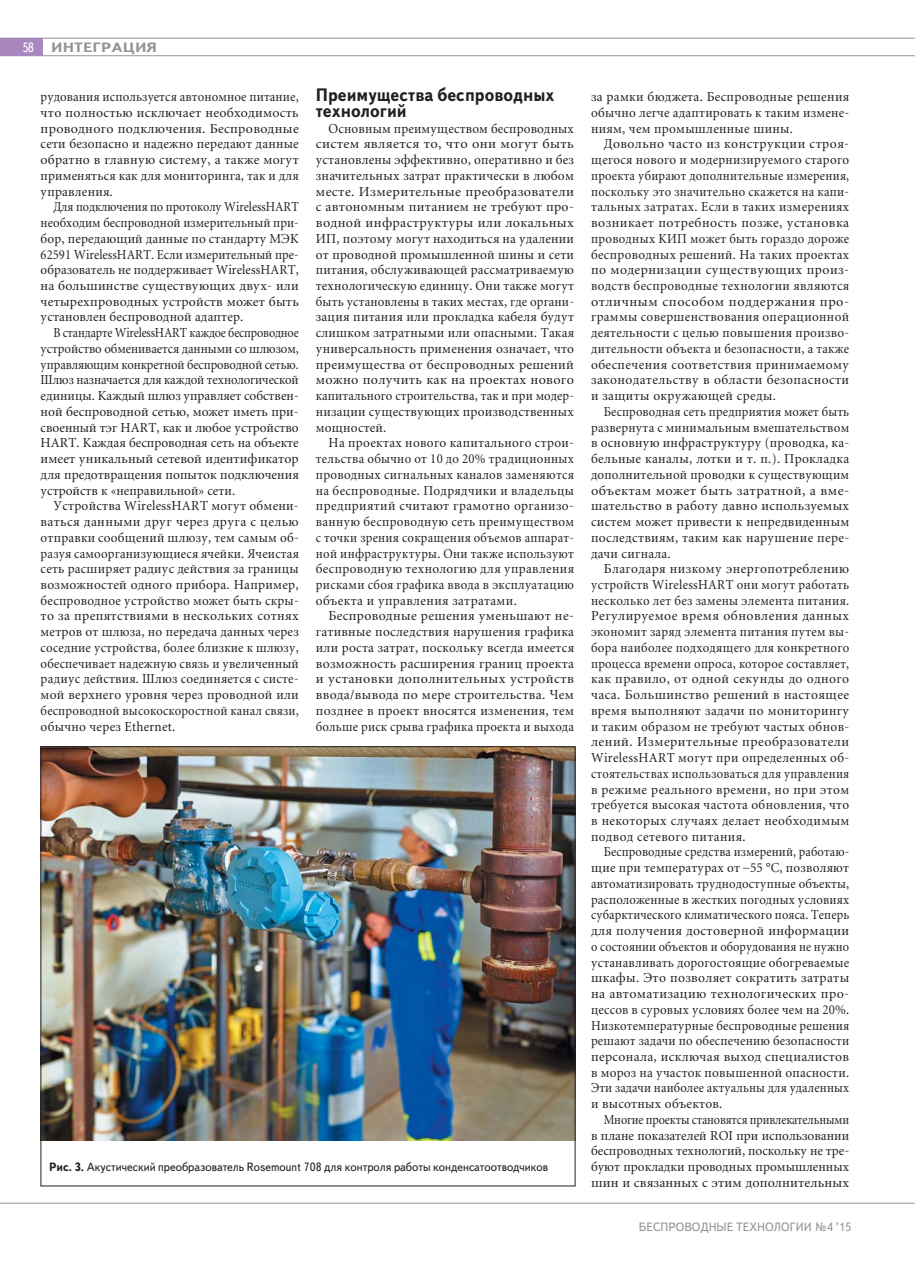
<style>
.page{position:relative;width:915px;height:1263px;background:#fff}
.page>*{position:absolute;margin:0;border:0;box-sizing:border-box;transform-origin:0 0}
.t1{font:700 18px/15.8px "Text Book C";color:#231f20;scale:.94 1}
.t2{font:13.5px/15.8px "Miniature";letter-spacing:.015em;color:#231f20;text-align:justify}
.t3{font:13.5px/15.8px "Miniature";letter-spacing:.015em;color:#231f20;text-align:justify;scale:.95 1}
.t4{font:13.5px/15.8px "Miniature";letter-spacing:.015em;color:#231f20;text-align:justify;scale:.9 1}
.t5{font:13.5px/15.8px "Miniature";letter-spacing:.015em;color:#231f20;text-align:justify;scale:.88 1}
.t6{font:13.5px/15.8px "Miniature";letter-spacing:.015em;color:#231f20;text-align:justify;scale:.96 1}
.t7{font:13.5px/15.8px "Miniature";letter-spacing:.015em;color:#231f20;text-align:justify;scale:.91 1}
.t8{font:13.5px/15.8px "Miniature";letter-spacing:.015em;color:#231f20;text-align:justify;scale:.89 1}
.t9{font:13.5px/15.8px "Miniature";letter-spacing:.015em;color:#231f20;text-align:justify;scale:.93 1}
.t10{font:700 13.5px "Text Book C";letter-spacing:.01em;color:#939598;scale:1.17 1}
.t11{font:13.5px "Text Book C";color:#fff;scale:.9 1}
.t12{font:12px "Text Book C";color:#231f20;scale:.95 1}
.t13{font:12px "Text Book C";color:#939598}
.s1{font-weight:700}
</style>
<div class="page">
<hr style="left:0;top:1203px;width:914px;height:1px;background:#939598">
<hr style="left:0;top:38px;width:914px;height:1px;background:#939598">
<hr style="left:0;top:55px;width:914px;height:1px;background:#939598">
<div style="left:0;top:38px;width:43px;height:18px;background:#a887be"></div>
<img style="left:42px;top:748px;width:531px;height:393px">
<p class="t11" style="left:22px;top:42px;width:14px">58</p>
<p class="t10" style="left:51px;top:40px;width:92px">ИНТЕГРАЦИЯ</p>
<p class="t9" style="left:41px;top:89px;width:279px">рудования используется автономное питание, что полностью исключает необходимость проводного подключения. Беспроводные сети безопасно и надежно передают данные обратно в главную систему, а также могут применяться как для мониторинга, так и для управления.</p>
<p class="t8" style="left:41px;top:199px;width:291px;text-indent:13px">Для подключения по протоколу WirelessHART необходим беспроводной измерительный при&shy;бор, передающий данные по стандарту МЭК 62591 WirelessHART. Если измерительный пре&shy;образователь не поддерживает WirelessHART, на большинстве существующих двух- или четырехпроводных устройств может быть установлен беспроводной адаптер.</p>
<p class="t5" style="left:41px;top:325px;width:295px;text-indent:13px">В стандарте WirelessHART каждое беспроводное устройство обменивается данными со шлюзом, управляющим конкретной беспроводной сетью.<br>Шлюз назначается для каждой технологической единицы. Каждый шлюз управляет собствен&shy;ной беспроводной сетью, может иметь при&shy;своенный тэг HART, как и любое устройство HART. Каждая беспроводная сеть на объекте имеет уникальный сетевой идентификатор для предотвращения попыток подключения устройств к «неправильной» сети.</p>
<p class="t6" style="left:41px;top:498px;width:270px;text-indent:13px">Устройства WirelessHART могут обмени&shy;ваться данными друг через друга с целью отправки сообщений шлюзу, тем самым об&shy;разуя самоорганизующиеся ячейки. Ячеистая сеть расширяет радиус действия за границы возможностей одного прибора. Например, беспроводное устройство может быть скры&shy;то за препятствиями в нескольких сотнях метров от шлюза, но передача данных через соседние устройства, более близкие к шлюзу, обеспечивает надежную связь и увеличенный радиус действия. Шлюз соединяется с систе&shy;мой верхнего уровня через проводной или беспроводной высокоскоростной канал связи, обычно через Ethernet.</p>
<h1 class="t1" style="left:316px;top:87px;width:255px">Преимущества беспроводных технологий</h1>
<p class="t3" style="left:316px;top:120px;width:273px;text-indent:13px">Основным преимуществом беспроводных систем является то, что они могут быть установлены эффективно, оперативно и без значительных затрат практически в любом месте. Измерительные преобразователи с автономным питанием не требуют про&shy;водной инфраструктуры или локальных ИП, поэтому могут находиться на удалении от проводной промышленной шины и сети питания, обслуживающей рассматриваемую технологическую единицу. Они также могут быть установлены в таких местах, где органи&shy;зация питания или прокладка кабеля будут слишком затратными или опасными. Такая универсальность применения означает, что преимущества от беспроводных решений можно получить как на проектах нового капитального строительства, так и при модер&shy;низации существующих производственных мощностей.</p>
<p class="t3" style="left:316px;top:435px;width:273px;text-indent:13px">На проектах нового капитального строи&shy;тельства обычно от 10 до 20% традиционных проводных сигнальных каналов заменяются на беспроводные. Подрядчики и владельцы предприятий считают грамотно организо&shy;ванную беспроводную сеть преимуществом с точки зрения сокращения объемов аппарат&shy;ной инфраструктуры. Они также используют беспроводную технологию для управления рисками сбоя графика ввода в эксплуатацию объекта и управления затратами.</p>
<p class="t2" style="left:316px;top:608px;width:259px;text-indent:13px">Беспроводные решения уменьшают не&shy;гативные последствия нарушения графика или роста затрат, поскольку всегда имеется возможность расширения границ проекта и установки дополнительных устройств ввода/вывода по мере строительства. Чем позднее в проект вносятся изменения, тем больше риск срыва графика проекта и выхода</p>
<p class="t12" style="left:49px;top:1163px;width:526px"><span class="s1">Рис. 3.</span> Акустический преобразователь Rosemount 708 для контроля работы конденсатоотводчиков</p>
<p class="t2" style="left:591px;top:89px;width:259px">за рамки бюджета. Беспроводные решения обычно легче адаптировать к таким измене&shy;ниям, чем промышленные шины.</p>
<p class="t2" style="left:591px;top:136px;width:259px;text-indent:13px">Довольно часто из конструкции строя&shy;щегося нового и модернизируемого старого проекта убирают дополнительные измерения, поскольку это значительно скажется на капи&shy;тальных затратах. Если в таких измерениях возникает потребность позже, установка проводных КИП может быть гораздо дороже беспроводных решений. На таких проектах по модернизации существующих произ&shy;водств беспроводные технологии являются отличным способом поддержания про&shy;граммы совершенствования операционной деятельности с целью повышения произво&shy;дительности объекта и безопасности, а также обеспечения соответствия принимаемому законодательству в области безопасности и защиты окружающей среды.</p>
<p class="t7" style="left:591px;top:403px;width:285px;text-indent:13px">Беспроводная сеть предприятия может быть развернута с минимальным вмешательством в основную инфраструктуру (проводка, ка&shy;бельные каналы, лотки и т. п.). Прокладка дополнительной проводки к существующим объектам может быть затратной, а вме&shy;шательство в работу давно используемых систем может привести к непредвиденным последствиям, таким как нарушение пере&shy;дачи сигнала.</p>
<p class="t2" style="left:591px;top:561px;width:259px;text-indent:13px">Благодаря низкому энергопотреблению устройств WirelessHART они могут работать несколько лет без замены элемента питания.<br>Регулируемое время обновления данных экономит заряд элемента питания путем вы&shy;бора наиболее подходящего для конкретного процесса времени опроса, которое составляет, как правило, от одной секунды до одного часа. Большинство решений в настоящее время выполняют задачи по мониторингу и таким образом не требуют частых обнов&shy;лений. Измерительные преобразователи WirelessHART могут при определенных об&shy;стоятельствах использоваться для управления в режиме реального времени, но при этом требуется высокая частота обновления, что в некоторых случаях делает необходимым подвод сетевого питания.</p>
<p class="t4" style="left:591px;top:844px;width:288px;text-indent:13px">Беспроводные средства измерений, работаю&shy;щие при температурах от –55 °С, позволяют автоматизировать труднодоступные объекты, расположенные в жестких погодных условиях субарктического климатического пояса. Теперь для получения достоверной информации о состоянии объектов и оборудования не нужно устанавливать дорогостоящие обогреваемые шкафы. Это позволяет сократить затраты на автоматизацию технологических про&shy;цессов в суровых условиях более чем на 20%.<br>Низкотемпературные беспроводные решения решают задачи по обеспечению безопасности персонала, исключая выход специалистов в мороз на участок повышенной опасности.<br>Эти задачи наиболее актуальны для удаленных и высотных объектов.</p>
<p class="t5" style="left:591px;top:1111px;width:295px;text-indent:13px">Многие проекты становятся привлекательными в плане показателей ROI при использовании беспроводных технологий, поскольку не тре&shy;буют прокладки проводных промышленных шин и связанных с этим дополнительных</p>
<p class="t13" style="left:638px;top:1222px;width:214px">БЕСПРОВОДНЫЕ ТЕХНОЛОГИИ №4 ’15</p>
</div>
